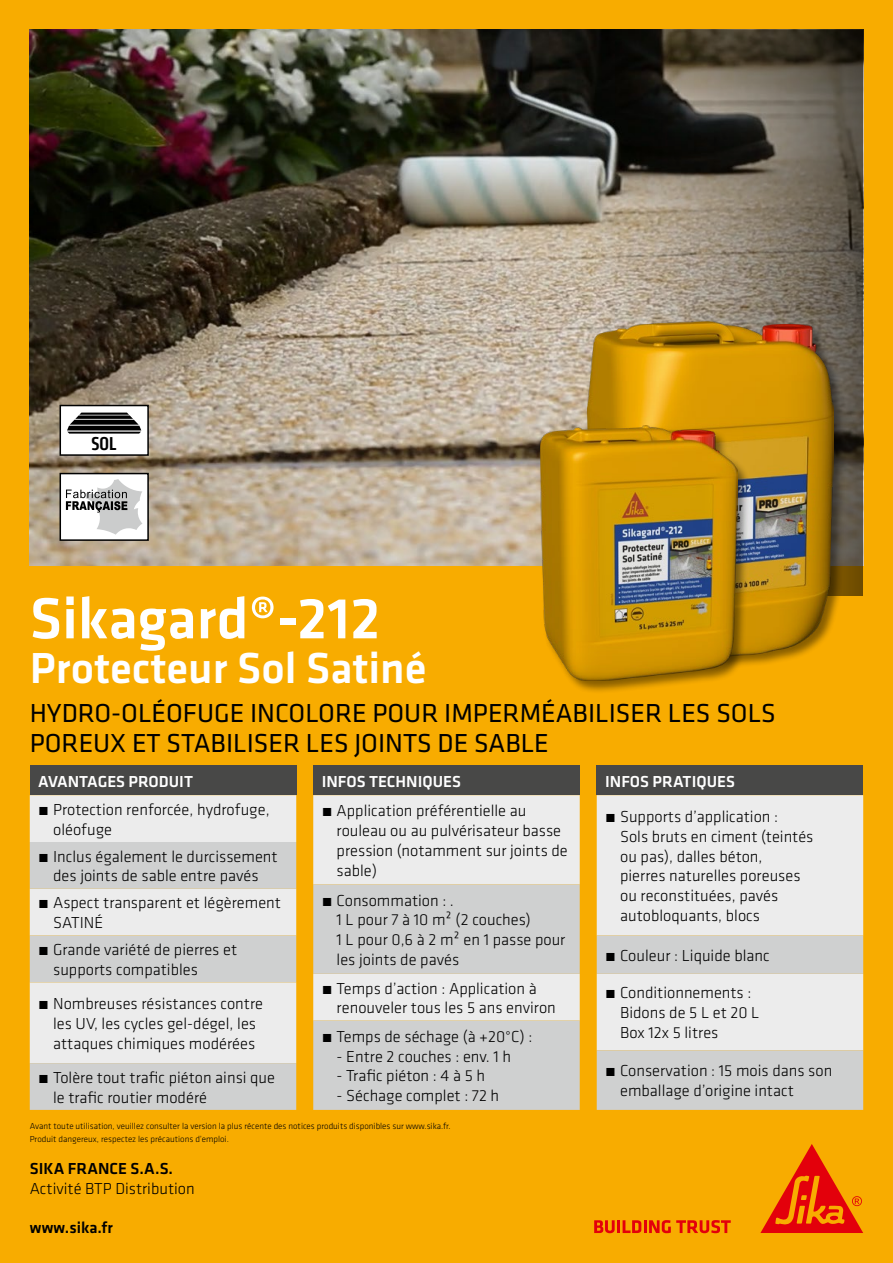
<style>
.page{position:relative;width:893px;height:1263px;background:#f8ac00}
.page>*{position:absolute;margin:0;border:0;box-sizing:border-box;transform-origin:0 0}
.t1{font:500 60px "Klavika";color:#fff}
.t2{font:500 45px "Klavika";color:#fff}
.t3{font:27px/30px "Klavika";color:#000}
.t4{font:500 condensed 19.35px "Klavika";color:#000;scale:1.05 1}
.t5{font:300 16.5px/19.8px "Klavika";color:#000}
.t6{font:500 16.5px "Klavika";color:#000}
.t7{font:300 9px/12.8px "Klavika";color:#000}
.s1{font-weight:500;color:#fff}
.s2{font-weight:500}
</style>
<div class="page">
<svg style="left:594px;top:1220px;width:137px;height:13px"></svg>
<svg style="left:760px;top:1144px;width:103px;height:89px"></svg>
<img style="left:30px;top:30px;width:550px;height:536px">
<div style="left:313px;top:765px;width:267px;height:30px;background:#484847"></div>
<div style="left:313px;top:795px;width:267px;height:89px;background:#ececec"></div>
<svg style="left:313px;top:884px;width:267px;height:226px;fill:#cfd0d0"></svg>
<div style="left:597px;top:765px;width:266px;height:30px;background:#484847"></div>
<div style="left:597px;top:795px;width:266px;height:140px;background:#ececec"></div>
<svg style="left:597px;top:935px;width:266px;height:175px;fill:#cfd0d0"></svg>
<div style="left:30px;top:765px;width:266px;height:30px;background:#484847"></div>
<div style="left:30px;top:795px;width:266px;height:47px;background:#ececec"></div>
<svg style="left:30px;top:842px;width:266px;height:268px;fill:#cfd0d0"></svg>
<svg style="left:580px;top:30px;width:283px;height:565px"></svg>
<div style="left:586px;top:321px;width:261px;height:354px;background:#000;opacity:.45"></div>
<img style="left:587px;top:321px;width:246px;height:340px">
<div style="left:539px;top:424px;width:212px;height:270px;background:#000;opacity:.45"></div>
<img style="left:540px;top:425px;width:198px;height:255px">
<div style="left:60px;top:405px;width:88px;height:50px;background:#fff"></div>
<svg style="left:67px;top:413px;width:74px;height:21px"></svg>
<div style="left:60px;top:405px;width:89px;height:51px;border:2px solid #000"></div>
<div style="left:60px;top:474px;width:88px;height:66px;background:#fff"></div>
<svg style="left:66px;top:479px;width:76px;height:56px"></svg>
<div style="left:60px;top:473px;width:89px;height:68px;border:2px solid #000"></div>
<p class="t4" style="left:92px;top:431px;width:25px">SOL</p>
<h1 class="t1" style="left:30px;top:578px;width:352px">Sikagard®-212</h1>
<h2 class="t2" style="left:30px;top:638px;width:398px">Protecteur Sol Satiné</h2>
<h3 class="t3" style="left:30px;top:698px;width:748px">HYDRO-OLÉOFUGE INCOLORE POUR IMPERMÉABILISER LES SOLS<br>POREUX ET STABILISER LES JOINTS DE SABLE</h3>
<p class="t5" style="left:38px;top:767px;width:233px;line-height:28.3px"><span class="s1">AVANTAGES PRODUIT<br></span><span class="s2">́</span> Protection renforcée, hydrofuge,</p>
<p class="t5" style="left:38px;top:815px;width:241px;line-height:27px;text-indent:15px">oléofuge<br><span class="s2">́</span> Inclus également le durcissement</p>
<p class="t5" style="left:38px;top:862px;width:244px;line-height:27px;text-align:center">des joints de sable entre pavés<br><span class="s2">́</span> Aspect transparent et légèrement</p>
<p class="t5" style="left:38px;top:909px;width:200px;line-height:27px;text-indent:15px">SATINÉ<br><span class="s2">́</span> Grande variété de pierres et</p>
<p class="t5" style="left:38px;top:952px;width:226px;line-height:34px;text-indent:15px">supports compatibles<br><span class="s2">́</span> Nombreuses résistances contre</p>
<p class="t5" style="left:53px;top:1013px;width:204px">les UV, les cycles gel-dégel, les attaques chimiques modérées</p>
<p class="t5" style="left:53px;top:1067px;width:223px;text-indent:-15px"><span class="s2">́</span> Tolère tout trafic piéton ainsi que le trafic routier modéré</p>
<p class="t7" style="left:30px;top:1120px;width:422px">Avant toute utilisation, veuillez consulter la version la plus récente des notices produits disponibles sur www.sika.fr.<br>Produit dangereux, respectez les précautions d’emploi.</p>
<p class="t5" style="left:322px;top:766px;width:206px;line-height:29.8px"><span class="s1">INFOS TECHNIQUES<br></span><span class="s2">́</span> Application préférentielle au</p>
<p class="t5" style="left:337px;top:821px;width:233px">rouleau ou au pulvérisateur basse pression (notamment sur joints de sable)</p>
<p class="t5" style="left:337px;top:890px;width:230px;text-indent:-15px"><span class="s2">́</span> Consommation : .<br>1 L pour 7 à 10 m² (2 couches)<br>1 L pour 0,6 à 2 m² en 1 passe pour les joints de pavés</p>
<p class="t5" style="left:337px;top:978px;width:221px;text-indent:-15px"><span class="s2">́</span> Temps d’action : Application à renouveler tous les 5 ans environ</p>
<p class="t5" style="left:322px;top:1026px;width:212px"><span class="s2">́</span> Temps de séchage (à +20°C) :</p>
<p class="t5" style="left:337px;top:1046px;width:176px">- Entre 2 couches : env. 1 h</p>
<p class="t5" style="left:337px;top:1066px;width:150px">- Trafic piéton : 4 à 5 h</p>
<p class="t5" style="left:337px;top:1085px;width:164px">- Séchage complet : 72 h</p>
<p class="t6" style="left:30px;top:1157px;width:145px">SIKA FRANCE S.A.S.</p>
<p class="t5" style="left:30px;top:1178px;width:166px">Activité BTP Distribution</p>
<p class="t6" style="left:30px;top:1216px;width:85px">www.sika.fr</p>
<p class="t5" style="left:605px;top:763px;width:174px;line-height:35.5px"><span class="s1">INFOS PRATIQUES<br></span><span class="s2">́</span> Supports d’application :</p>
<p class="t5" style="left:620px;top:826px;width:195px">Sols bruts en ciment (teintés ou pas), dalles béton,<br>pierres naturelles poreuses ou reconstituées, pavés autobloquants, blocs</p>
<p class="t5" style="left:605px;top:945px;width:166px"><span class="s2">́</span> Couleur : Liquide blanc</p>
<p class="t5" style="left:620px;top:983px;width:141px;text-indent:-15px"><span class="s2">́</span> Conditionnements :<br>Bidons de 5 L et 20 L<br>Box 12x 5 litres</p>
<p class="t5" style="left:620px;top:1061px;width:214px;text-indent:-15px"><span class="s2">́</span> Conservation : 15 mois dans son emballage d’origine intact</p>
</div>
